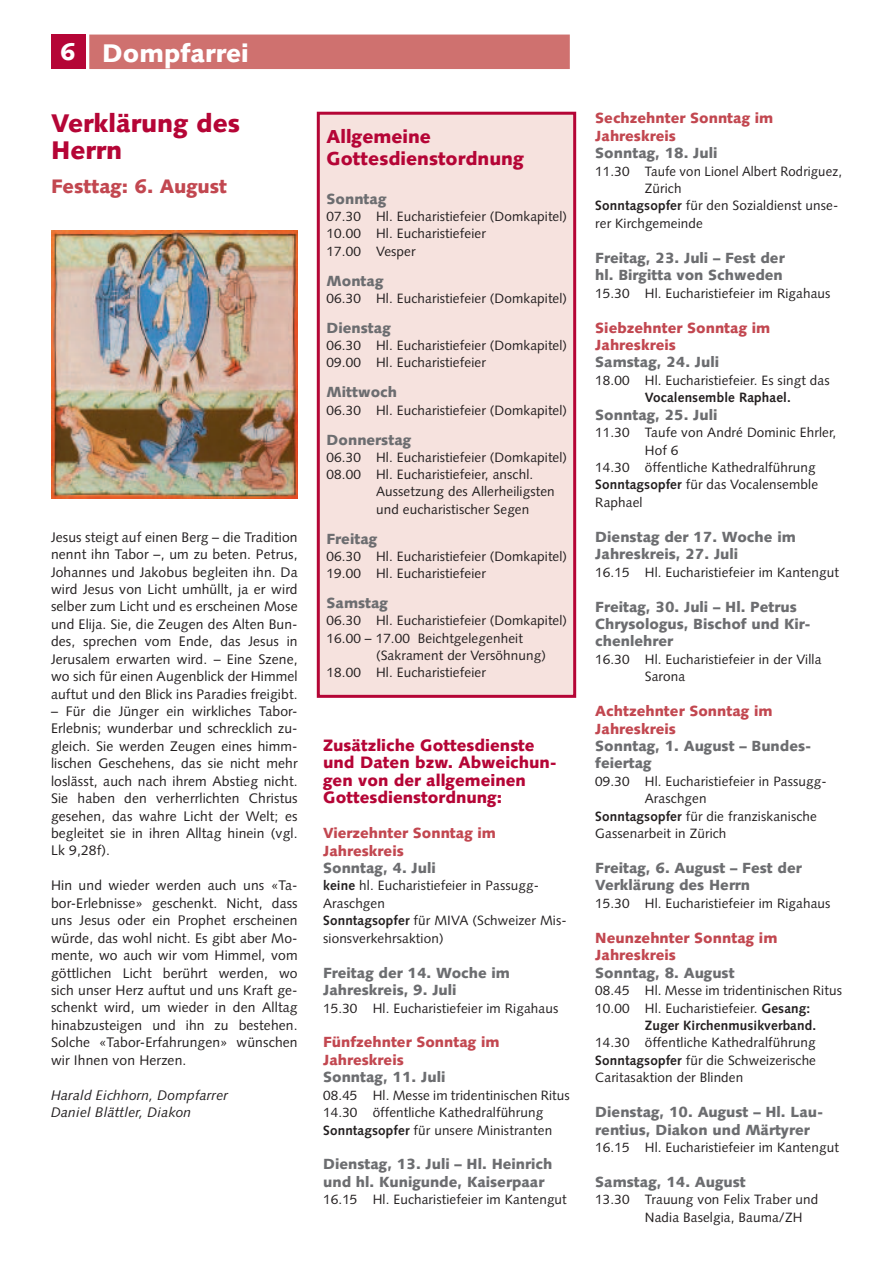
<style>
.page{position:relative;width:893px;height:1263px;background:#fff}
.page>*{position:absolute;margin:0;border:0;box-sizing:border-box;transform-origin:0 0}
.t1{font:900 25.5px/27px "Syntax";color:#b50536}
.t2{font:900 25.5px "Syntax";color:#fff}
.t3{font:900 24px "Syntax";color:#fff}
.t4{font:900 19.5px "Syntax";color:#c24750}
.t5{font:900 18.75px/21.8px "Syntax";color:#b50536}
.t6{font:900 16.5px/17.4px "Syntax";color:#b50536}
.t7{font:900 14.7px/17.4px "Syntax";color:#6c6d70}
.t8{font:900 14.7px/17.4px "Syntax";color:#c24750}
.t9{font:13.8px/17.4px "Syntax";letter-spacing:.01em;color:#231f20;text-align:justify}
.t10{font:italic 13.8px/17.4px "Syntax";letter-spacing:.01em;color:#231f20}
.t11{font:13.5px/17.4px "Syntax";letter-spacing:.01em;color:#231f20}
.t12{font:700 13.5px "Syntax";letter-spacing:.01em;color:#231f20}
.s1{font-weight:700}
</style>
<div class="page">
<div style="left:51px;top:35px;width:34px;height:34px;background:#b50536"></div>
<div style="left:89px;top:35px;width:481px;height:34px;background:#cf716f"></div>
<img style="left:51px;top:230px;width:247px;height:268px">
<div style="left:317px;top:112px;width:259px;height:586px;background:#f6e2de;border:3px solid #b50536"></div>
<h2 class="t3" style="left:60px;top:38px;width:17px">6</h2>
<h1 class="t2" style="left:102px;top:38px;width:148px">Dompfarrei</h1>
<h1 class="t1" style="left:51px;top:109px;width:191px">Verklärung des<br>Herrn</h1>
<h3 class="t4" style="left:51px;top:175px;width:178px">Festtag: 6. August</h3>
<p class="t9" style="left:51px;top:528px;width:248px">Jesus steigt auf einen Berg – die Tradition nennt ihn Tabor –, um zu beten. Petrus, Johannes und Jakobus begleiten ihn. Da wird Jesus von Licht umhüllt, ja er wird selber zum Licht und es erscheinen Mose und Elija. Sie, die Zeugen des Alten Bun&shy;des, sprechen vom Ende, das Jesus in Jerusalem erwarten wird. – Eine Szene, wo sich für einen Augenblick der Himmel auftut und den Blick ins Paradies freigibt.</p>
<p class="t9" style="left:51px;top:703px;width:248px">– Für die Jünger ein wirkliches Tabor-Erlebnis; wunderbar und schrecklich zu&shy;gleich. Sie werden Zeugen eines himm&shy;lischen Geschehens, das sie nicht mehr loslässt, auch nach ihrem Abstieg nicht.<br>Sie haben den verherrlichten Christus gesehen, das wahre Licht der Welt; es begleitet sie in ihren Alltag hinein (vgl.<br>Lk 9,28f).</p>
<p class="t9" style="left:51px;top:877px;width:248px">Hin und wieder werden auch uns «Ta&shy;bor-Erlebnisse» geschenkt. Nicht, dass uns Jesus oder ein Prophet erscheinen würde, das wohl nicht. Es gibt aber Mo&shy;mente, wo auch wir vom Himmel, vom göttlichen Licht berührt werden, wo sich unser Herz auftut und uns Kraft ge&shy;schenkt wird, um wieder in den Alltag hinabzusteigen und ihn zu bestehen.<br>Solche «Tabor-Erfahrungen» wünschen wir Ihnen von Herzen.</p>
<p class="t10" style="left:51px;top:1086px;width:179px">Harald Eichhorn, Dompfarrer<br>Daniel Blättler, Diakon</p>
<h3 class="t5" style="left:327px;top:126px;width:199px">Allgemeine<br>Gottesdienstordnung</h3>
<p class="t7" style="left:327px;top:190px;width:61px">Sonntag</p>
<p class="t11" style="left:327px;top:208px;width:242px">07.30 Hl. Eucharistiefeier (Domkapitel)<br>10.00 Hl. Eucharistiefeier<br>17.00 Vesper</p>
<p class="t7" style="left:327px;top:272px;width:58px">Montag</p>
<p class="t11" style="left:327px;top:289px;width:242px">06.30 Hl. Eucharistiefeier (Domkapitel)</p>
<p class="t7" style="left:327px;top:319px;width:66px">Dienstag</p>
<p class="t11" style="left:327px;top:337px;width:242px">06.30 Hl. Eucharistiefeier (Domkapitel)<br>09.00 Hl. Eucharistiefeier</p>
<p class="t7" style="left:327px;top:384px;width:72px">Mittwoch</p>
<p class="t11" style="left:327px;top:401px;width:242px">06.30 Hl. Eucharistiefeier (Domkapitel)</p>
<p class="t7" style="left:327px;top:431px;width:86px">Donnerstag</p>
<p class="t11" style="left:327px;top:449px;width:242px">06.30 Hl. Eucharistiefeier (Domkapitel)<br>08.00 Hl. Eucharistiefeier, anschl.</p>
<p class="t11" style="left:376px;top:483px;width:180px">Aussetzung des Allerheiligsten und eucharistischer Segen</p>
<p class="t7" style="left:327px;top:530px;width:52px">Freitag</p>
<p class="t11" style="left:327px;top:548px;width:242px">06.30 Hl. Eucharistiefeier (Domkapitel)<br>19.00 Hl. Eucharistiefeier</p>
<p class="t7" style="left:327px;top:594px;width:63px">Samstag</p>
<p class="t11" style="left:327px;top:612px;width:242px">06.30 Hl. Eucharistiefeier (Domkapitel)</p>
<p class="t11" style="left:327px;top:629px;width:198px">16.00 – 17.00 Beichtgelegenheit</p>
<p class="t11" style="left:376px;top:647px;width:171px">(Sakrament der Versöhnung)</p>
<p class="t11" style="left:327px;top:664px;width:161px">18.00 Hl. Eucharistiefeier</p>
<p class="t6" style="left:323px;top:737px;width:235px">Zusätzliche Gottesdienste und Daten bzw. Abweichun&shy;gen von der allgemeinen<br>Gottesdienstordnung:</p>
<p class="t8" style="left:323px;top:824px;width:174px">Vierzehnter Sonntag im<br>Jahreskreis</p>
<p class="t7" style="left:323px;top:859px;width:114px">Sonntag, 4. Juli</p>
<p class="t11" style="left:323px;top:877px;width:245px"><span class="s1">keine</span> hl. Eucharistiefeier in Passugg-<br>Araschgen<br><span class="s1">Sonntagsopfer</span> für MIVA (Schweizer Mis&shy;sionsverkehrsaktion)</p>
<p class="t7" style="left:323px;top:964px;width:188px">Freitag der 14. Woche im<br>Jahreskreis, 9. Juli</p>
<p class="t11" style="left:323px;top:999px;width:237px">15.30 Hl. Eucharistiefeier im Rigahaus</p>
<p class="t8" style="left:323px;top:1034px;width:178px">Fünfzehnter Sonntag im<br>Jahreskreis</p>
<p class="t7" style="left:323px;top:1068px;width:124px">Sonntag, 11. Juli</p>
<p class="t11" style="left:323px;top:1086px;width:248px">08.45 Hl. Messe im tridentinischen Ritus<br>14.30 öffentliche Kathedralführung<br><span class="s1">Sonntagsopfer</span> für unsere Ministranten</p>
<p class="t7" style="left:323px;top:1156px;width:231px">Dienstag, 13. Juli – Hl. Heinrich und hl. Kunigunde, Kaiserpaar</p>
<p class="t11" style="left:323px;top:1191px;width:245px">16.15 Hl. Eucharistiefeier im Kantengut</p>
<p class="t8" style="left:595px;top:110px;width:180px">Sechzehnter Sonntag im<br>Jahreskreis</p>
<p class="t7" style="left:595px;top:144px;width:124px">Sonntag, 18. Juli</p>
<p class="t11" style="left:595px;top:162px;width:248px">11.30 Taufe von Lionel Albert Rodriguez,</p>
<p class="t11" style="left:645px;top:180px;width:38px">Zürich</p>
<p class="t11" style="left:595px;top:197px;width:245px"><span class="s1">Sonntagsopfer</span> für den Sozialdienst unse-</p>
<p class="t11" style="left:595px;top:215px;width:109px">rer Kirchgemeinde</p>
<p class="t7" style="left:595px;top:249px;width:191px">Freitag, 23. Juli – Fest der hl. Birgitta von Schweden</p>
<p class="t11" style="left:595px;top:284px;width:237px">15.30 Hl. Eucharistiefeier im Rigahaus</p>
<p class="t8" style="left:595px;top:319px;width:177px">Siebzehnter Sonntag im<br>Jahreskreis</p>
<p class="t7" style="left:595px;top:354px;width:125px">Samstag, 24. Juli</p>
<p class="t11" style="left:595px;top:371px;width:236px">18.00 Hl. Eucharistiefeier. Es singt das</p>
<p class="t12" style="left:645px;top:390px;width:148px">Vocalensemble Raphael.</p>
<p class="t7" style="left:595px;top:406px;width:124px">Sonntag, 25. Juli</p>
<p class="t11" style="left:595px;top:424px;width:243px">11.30 Taufe von André Dominic Ehrler,</p>
<p class="t11" style="left:645px;top:441px;width:35px">Hof 6</p>
<p class="t11" style="left:595px;top:459px;width:222px">14.30 öffentliche Kathedralführung</p>
<p class="t11" style="left:595px;top:476px;width:224px"><span class="s1">Sonntagsopfer</span> für das Vocalensemble</p>
<p class="t11" style="left:595px;top:493px;width:49px">Raphael</p>
<p class="t7" style="left:595px;top:528px;width:202px">Dienstag der 17. Woche im<br>Jahreskreis, 27. Juli</p>
<p class="t11" style="left:595px;top:563px;width:245px">16.15 Hl. Eucharistiefeier im Kantengut</p>
<p class="t7" style="left:595px;top:598px;width:217px">Freitag, 30. Juli – Hl. Petrus<br>Chrysologus, Bischof und Kir&shy;chenlehrer</p>
<p class="t11" style="left:645px;top:650px;width:178px;text-indent:-50px">16.30 Hl. Eucharistiefeier in der Villa<br>Sarona</p>
<p class="t8" style="left:595px;top:702px;width:179px">Achtzehnter Sonntag im<br>Jahreskreis</p>
<p class="t7" style="left:595px;top:737px;width:216px">Sonntag, 1. August – Bundes&shy;feiertag</p>
<p class="t11" style="left:595px;top:772px;width:233px">09.30 Hl. Eucharistiefeier in Passugg-</p>
<p class="t11" style="left:645px;top:790px;width:63px">Araschgen</p>
<p class="t11" style="left:595px;top:807px;width:223px"><span class="s1">Sonntagsopfer</span> für die franziskanische</p>
<p class="t11" style="left:595px;top:825px;width:133px">Gassenarbeit in Zürich</p>
<p class="t7" style="left:595px;top:859px;width:208px">Freitag, 6. August – Fest der<br>Verklärung des Herrn</p>
<p class="t11" style="left:595px;top:894px;width:237px">15.30 Hl. Eucharistiefeier im Rigahaus</p>
<p class="t8" style="left:595px;top:929px;width:184px">Neunzehnter Sonntag im<br>Jahreskreis</p>
<p class="t7" style="left:595px;top:964px;width:141px">Sonntag, 8. August</p>
<p class="t11" style="left:595px;top:982px;width:248px">08.45 Hl. Messe im tridentinischen Ritus</p>
<p class="t11" style="left:595px;top:999px;width:216px">10.00 Hl. Eucharistiefeier. <span class="s1">Gesang:</span></p>
<p class="t12" style="left:645px;top:1017px;width:173px">Zuger Kirchenmusikverband.</p>
<p class="t11" style="left:595px;top:1034px;width:222px;text-align:justify">14.30 öffentliche Kathedralführung <span class="s1">Sonntagsopfer</span> für die Schweizerische Caritasaktion der Blinden</p>
<p class="t7" style="left:595px;top:1103px;width:230px">Dienstag, 10. August – Hl. Lau&shy;rentius, Diakon und Märtyrer</p>
<p class="t11" style="left:595px;top:1139px;width:245px">16.15 Hl. Eucharistiefeier im Kantengut</p>
<p class="t7" style="left:595px;top:1173px;width:152px">Samstag, 14. August</p>
<p class="t11" style="left:645px;top:1191px;width:175px;text-indent:-50px">13.30 Trauung von Felix Traber und<br>Nadia Baselgia, Bauma/ZH</p>
</div>
